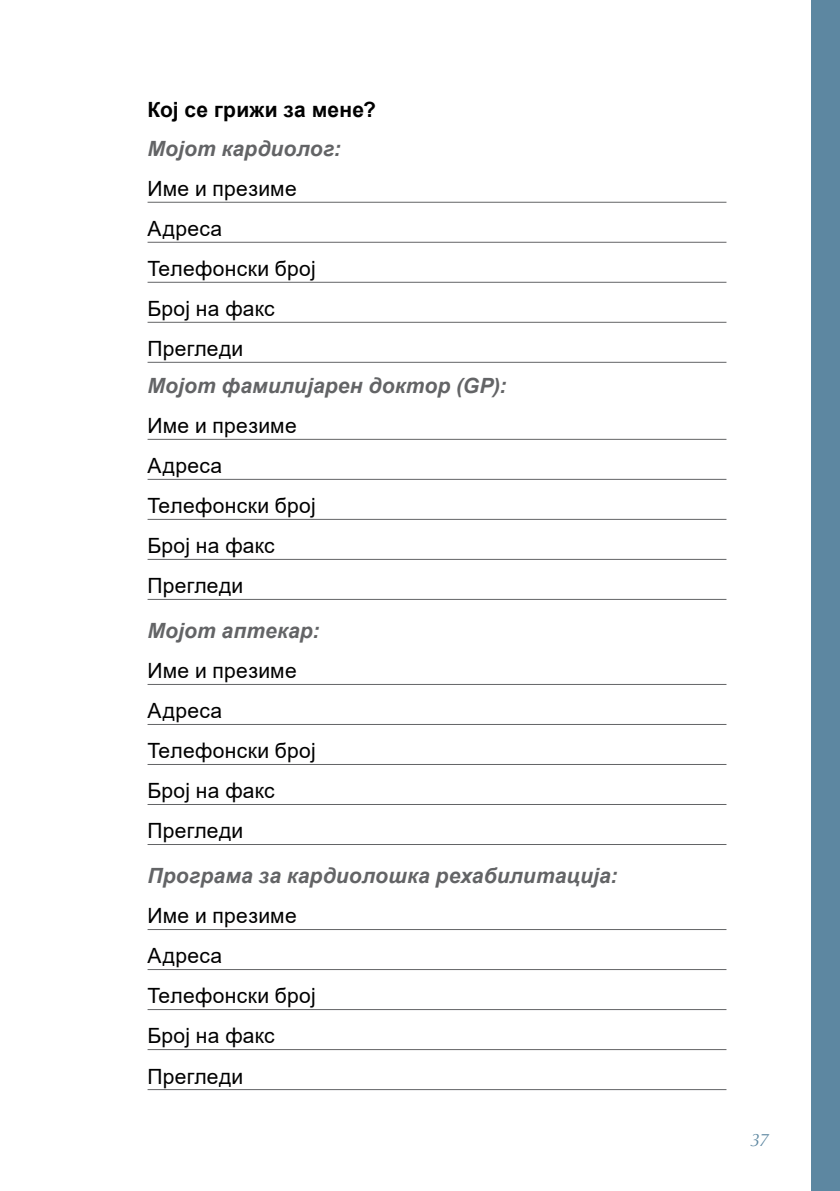
<style>
.page{position:relative;width:840px;height:1191px;background:#fff}
.page>*{position:absolute;margin:0;border:0;box-sizing:border-box;transform-origin:0 0}
.t1{font:21px/40px "Arial";letter-spacing:.015em;color:#000}
.t2{font:italic 700 21px "Arial";letter-spacing:.005em;color:#636466}
.t3{font:700 21px "Arial";letter-spacing:.015em;color:#000}
.t4{font:italic 18px "Optima";color:#5d87a1}
</style>
<div class="page">
<div style="left:811px;top:0;width:28px;height:1191px;background:#5d87a1"></div>
<hr style="left:147px;top:202px;width:579px;height:1px;background:#636466">
<hr style="left:147px;top:242px;width:579px;height:1px;background:#636466">
<hr style="left:147px;top:282px;width:579px;height:1px;background:#636466">
<hr style="left:147px;top:322px;width:579px;height:1px;background:#636466">
<hr style="left:147px;top:362px;width:579px;height:1px;background:#636466">
<hr style="left:147px;top:439px;width:579px;height:1px;background:#636466">
<hr style="left:147px;top:479px;width:579px;height:1px;background:#636466">
<hr style="left:147px;top:519px;width:579px;height:1px;background:#636466">
<hr style="left:147px;top:559px;width:579px;height:1px;background:#636466">
<hr style="left:147px;top:599px;width:579px;height:1px;background:#636466">
<hr style="left:147px;top:684px;width:579px;height:1px;background:#636466">
<hr style="left:147px;top:724px;width:579px;height:1px;background:#636466">
<hr style="left:147px;top:764px;width:579px;height:1px;background:#636466">
<hr style="left:147px;top:804px;width:579px;height:1px;background:#636466">
<hr style="left:147px;top:844px;width:579px;height:1px;background:#636466">
<hr style="left:147px;top:929px;width:579px;height:1px;background:#636466">
<hr style="left:147px;top:969px;width:579px;height:1px;background:#636466">
<hr style="left:147px;top:1009px;width:579px;height:1px;background:#636466">
<hr style="left:147px;top:1049px;width:579px;height:1px;background:#636466">
<hr style="left:147px;top:1089px;width:579px;height:1px;background:#636466">
<p class="t3" style="left:147px;top:94px;width:230px">Кој се грижи за мене?</p>
<p class="t2" style="left:147px;top:135px;width:195px">Мојот кардиолог:</p>
<p class="t1" style="left:147px;top:168px;width:170px">Име и презиме<br>Адреса<br>Телефонски број<br>Број на факс<br>Прегледи</p>
<p class="t2" style="left:147px;top:372px;width:360px">Мојот фамилијарен доктор (GP):</p>
<p class="t1" style="left:147px;top:406px;width:170px">Име и презиме<br>Адреса<br>Телефонски број<br>Број на факс<br>Прегледи</p>
<p class="t2" style="left:147px;top:617px;width:173px">Мојот аптекар:</p>
<p class="t1" style="left:147px;top:651px;width:170px">Име и презиме<br>Адреса<br>Телефонски број<br>Број на факс<br>Прегледи</p>
<p class="t2" style="left:147px;top:862px;width:471px">Програма за кардиолошка рехабилитација:</p>
<p class="t1" style="left:147px;top:896px;width:170px">Име и презиме<br>Адреса<br>Телефонски број<br>Број на факс<br>Прегледи</p>
<p class="t4" style="left:749px;top:1129px;width:21px">37</p>
</div>
